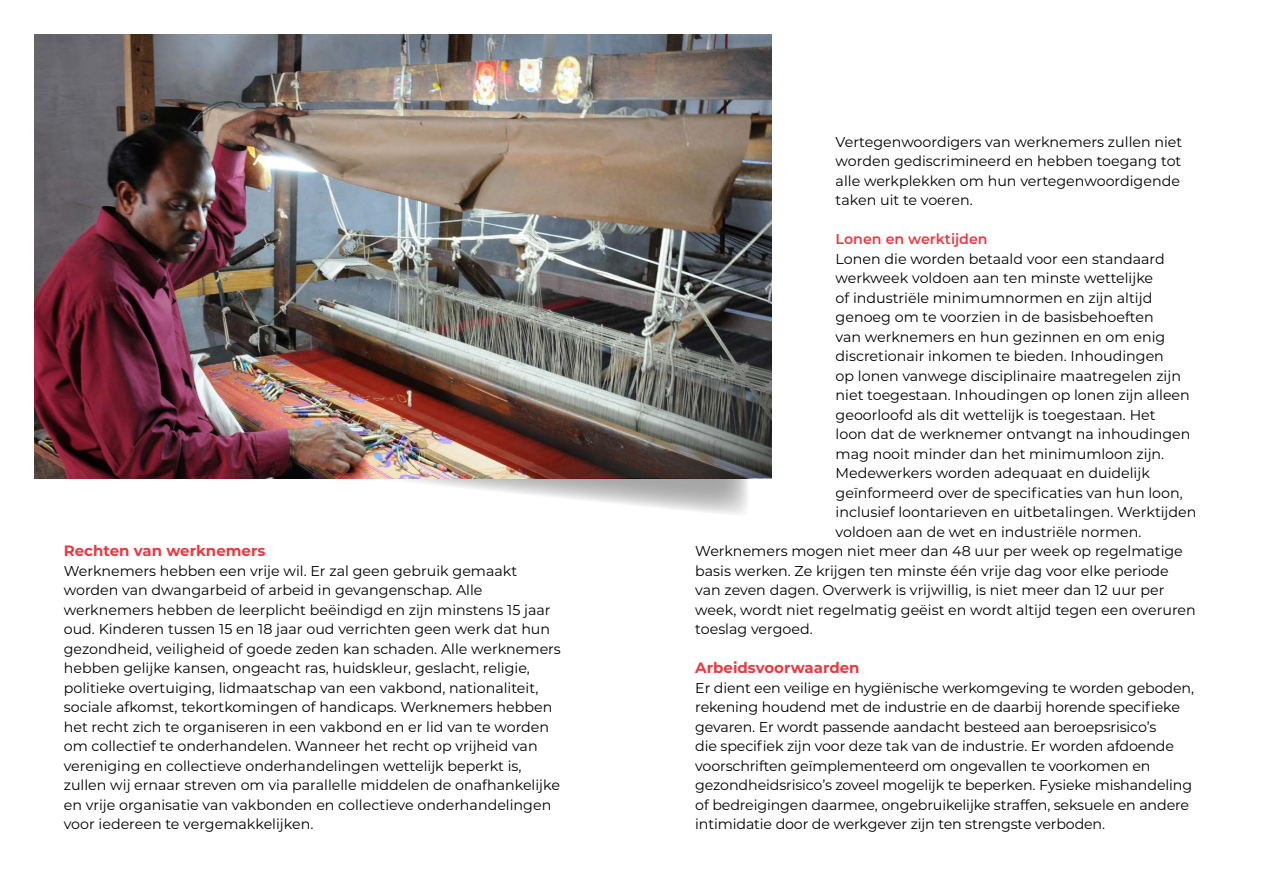
<style>
.page{position:relative;width:1263px;height:893px;background:#fff}
.page>*{position:absolute;margin:0;border:0;box-sizing:border-box;transform-origin:0 0}
.t1{font:700 15px "Montserrat";color:#e83a42}
.t2{font:14.25px/19.5px "Montserrat";color:#000}
.t3{font:600 14.25px "Montserrat";color:#e83a42}
</style>
<div class="page">
<svg style="left:362px;top:478px;width:388px;height:36px"></svg>
<img style="left:34px;top:34px;width:738px;height:444px">
<img style="left:363px;top:258px;width:409px;height:220px">
<p class="t1" style="left:64px;top:540px;width:203px">Rechten van werknemers</p>
<p class="t2" style="left:64px;top:560px;width:499px">Werknemers hebben een vrije wil. Er zal geen gebruik gemaakt worden van dwangarbeid of arbeid in gevangenschap. Alle werknemers hebben de leerplicht beëindigd en zijn minstens 15 jaar oud. Kinderen tussen 15 en 18 jaar oud verrichten geen werk dat hun gezondheid, veiligheid of goede zeden kan schaden. Alle werknemers hebben gelijke kansen, ongeacht ras, huidskleur, geslacht, religie, politieke overtuiging, lidmaatschap van een vakbond, nationaliteit, sociale afkomst, tekortkomingen of handicaps. Werknemers hebben het recht zich te organiseren in een vakbond en er lid van te worden om collectief te onderhandelen. Wanneer het recht op vrijheid van vereniging en collectieve onderhandelingen wettelijk beperkt is, zullen wij ernaar streven om via parallelle middelen de onafhankelijke en vrije organisatie van vakbonden en collectieve onderhandelingen voor iedereen te vergemakkelijken.</p>
<p class="t2" style="left:836px;top:131px;width:348px">Vertegenwoordigers van werknemers zullen niet worden gediscrimineerd en hebben toegang tot alle werkplekken om hun vertegenwoordigende taken uit te voeren.</p>
<p class="t3" style="left:836px;top:229px;width:154px">Lonen en werktijden</p>
<p class="t2" style="left:836px;top:248px;width:331px">Lonen die worden betaald voor een standaard</p>
<p class="t2" style="left:836px;top:268px;width:319px">werkweek voldoen aan ten minste wettelijke</p>
<p class="t2" style="left:836px;top:287px;width:318px">of industriële minimumnormen en zijn altijd</p>
<p class="t2" style="left:836px;top:307px;width:320px">genoeg om te voorzien in de basisbehoeften</p>
<p class="t2" style="left:836px;top:326px;width:331px">van werknemers en hun gezinnen en om enig</p>
<p class="t2" style="left:836px;top:346px;width:330px">discretionair inkomen te bieden. Inhoudingen</p>
<p class="t2" style="left:836px;top:365px;width:347px">op lonen vanwege disciplinaire maatregelen zijn</p>
<p class="t2" style="left:836px;top:385px;width:356px">niet toegestaan. Inhoudingen op lonen zijn alleen</p>
<p class="t2" style="left:836px;top:404px;width:322px">geoorloofd als dit wettelijk is toegestaan. Het</p>
<p class="t2" style="left:836px;top:424px;width:356px">loon dat de werknemer ontvangt na inhoudingen</p>
<p class="t2" style="left:836px;top:443px;width:330px">mag nooit minder dan het minimumloon zijn.</p>
<p class="t2" style="left:836px;top:463px;width:316px">Medewerkers worden adequaat en duidelijk</p>
<p class="t2" style="left:836px;top:482px;width:349px">geïnformeerd over de specificaties van hun loon,</p>
<p class="t2" style="left:836px;top:502px;width:362px">inclusief loontarieven en uitbetalingen. Werktijden</p>
<p class="t2" style="left:836px;top:521px;width:307px">voldoen aan de wet en industriële normen.</p>
<p class="t2" style="left:695px;top:541px;width:489px">Werknemers mogen niet meer dan 48 uur per week op regelmatige</p>
<p class="t2" style="left:695px;top:560px;width:475px">basis werken. Ze krijgen ten minste één vrije dag voor elke periode</p>
<p class="t2" style="left:695px;top:580px;width:471px">van zeven dagen. Overwerk is vrijwillig, is niet meer dan 12 uur per</p>
<p class="t2" style="left:695px;top:599px;width:502px">week, wordt niet regelmatig geëist en wordt altijd tegen een overuren</p>
<p class="t2" style="left:695px;top:619px;width:119px">toeslag vergoed.</p>
<p class="t1" style="left:695px;top:657px;width:166px">Arbeidsvoorwaarden</p>
<p class="t2" style="left:695px;top:677px;width:500px">Er dient een veilige en hygiënische werkomgeving te worden geboden, rekening houdend met de industrie en de daarbij horende specifieke gevaren. Er wordt passende aandacht besteed aan beroepsrisico’s<br>die specifiek zijn voor deze tak van de industrie. Er worden afdoende voorschriften geïmplementeerd om ongevallen te voorkomen en gezondheidsrisico’s zoveel mogelijk te beperken. Fysieke mishandeling of bedreigingen daarmee, ongebruikelijke straffen, seksuele en andere intimidatie door de werkgever zijn ten strengste verboden.</p>
</div>
